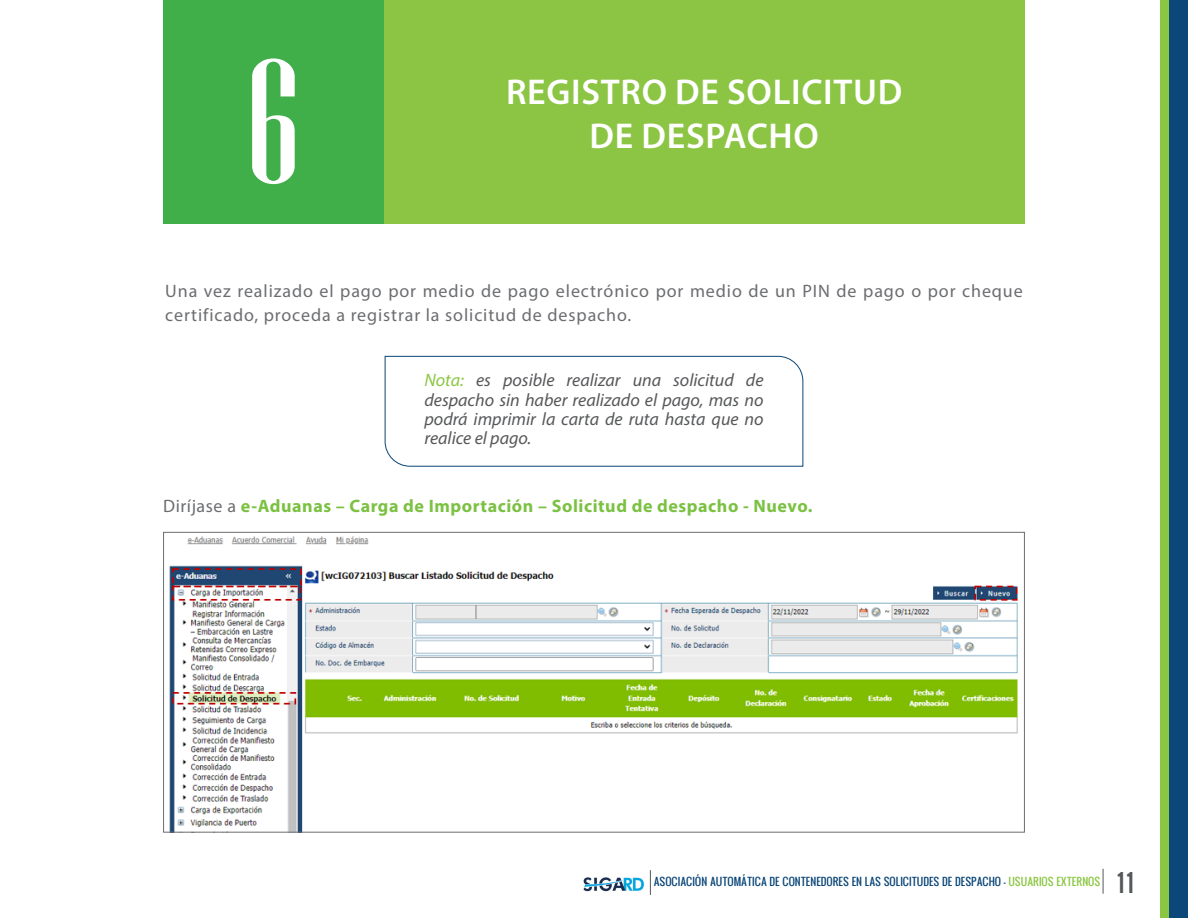
<style>
.page{position:relative;width:1188px;height:918px;background:#fff}
.page>*{position:absolute;margin:0;border:0;box-sizing:border-box;transform-origin:0 0}
.t1{font:177px "Niagara Solid";color:#fff}
.t2{font:600 36px "Myriad Pro";letter-spacing:.02em;color:#fff}
.t3{font:24px "Oswald";color:#57585a}
.t4{font:18px/24px "Myriad Pro";letter-spacing:.05em;color:#6c6d70}
.t5{font:italic 18px/19.4px "Myriad Pro";color:#57585a;text-align:justify}
.t6{font:700 18px "Myriad Pro";letter-spacing:.03em;color:#7bc142}
.t7{font:10.5px "Oswald";letter-spacing:-.005em;color:#0a4677}
.s1{color:#8bc642}
.s2{font-weight:400;color:#6c6d70}
</style>
<div class="page">
<div style="left:1160px;top:0;width:28px;height:918px;background:#8bc642"></div>
<div style="left:1169px;top:0;width:19px;height:918px;background:#0c4779"></div>
<svg style="left:1103px;top:869px;width:1px;height:25px"></svg>
<svg style="left:650px;top:870px;width:1px;height:25px"></svg>
<img style="left:583px;top:877px;width:62px;height:15px">
<div style="left:384px;top:0;width:641px;height:223px;background:#8bc543"></div>
<div style="left:163px;top:0;width:221px;height:223px;background:#40ae49"></div>
<img style="left:169px;top:536px;width:849px;height:295px">
<svg style="left:384px;top:356px;width:420px;height:111px"></svg>
<p class="t1" style="left:247px;top:28px;width:55px">6</p>
<p class="t2" style="left:506px;top:69px;width:398px">REGISTRO DE SOLICITUD</p>
<p class="t2" style="left:590px;top:113px;width:231px">DE DESPACHO</p>
<p class="t4" style="left:165px;top:278px;width:859px">Una vez realizado el pago por medio de pago electrónico por medio de un PIN de pago o por cheque certificado, proceda a registrar la solicitud de despacho.</p>
<p class="t5" style="left:424px;top:370px;width:341px"><span class="s1">Nota:</span> es posible realizar una solicitud de despacho sin haber realizado el pago, mas no podrá imprimir la carta de ruta hasta que no realice el pago.</p>
<p class="t6" style="left:163px;top:495px;width:651px"><span class="s2">Diríjase a</span> e-Aduanas – Carga de Importación – Solicitud de despacho - Nuevo.</p>
<p class="t7" style="left:654px;top:874px;width:448px">ASOCIACIÓN AUTOMÁTICA DE CONTENEDORES EN LAS SOLICITUDES DE DESPACHO - <span class="s1">USUARIOS EXTERNOS</span></p>
<h3 class="t3" style="left:1117px;top:864px;width:18px">11</h3>
</div>
